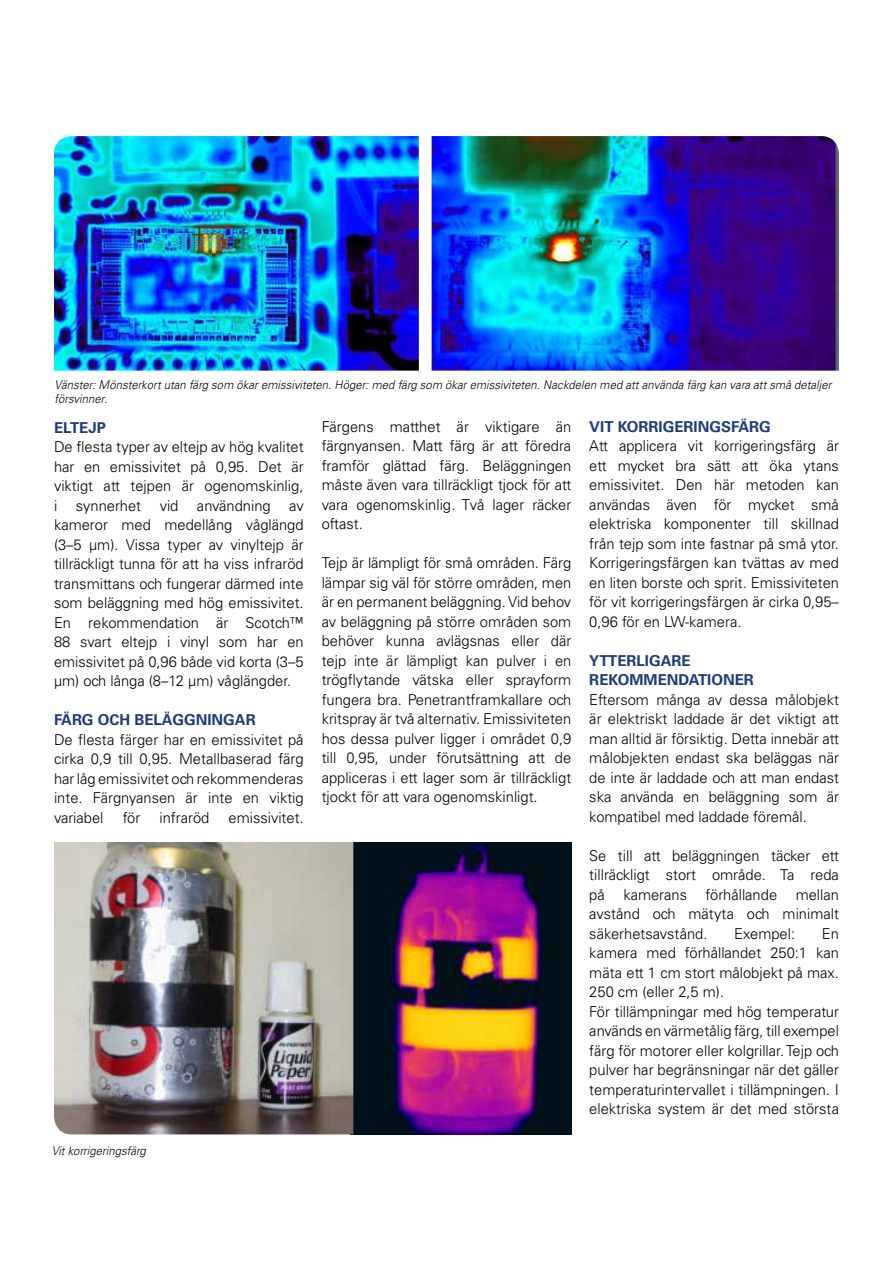
<style>
.page{position:relative;width:893px;height:1263px;background:#fff}
.page>*{position:absolute;margin:0;border:0;box-sizing:border-box;transform-origin:0 0}
.t1{font:300 15px/19.5px "Univers LT Std";color:#000;text-align:justify}
.t2{font:700 15px/19.5px "Univers LT Std";color:#1f3d7c}
.t3{font:italic 300 12px/14.4px "Univers LT Std";letter-spacing:.005em;color:#000;scale:.94 1}
</style>
<div class="page">
<img style="left:353px;top:842px;width:218px;height:292px">
<img style="left:54px;top:842px;width:299px;height:292px">
<img style="left:54px;top:136px;width:365px;height:235px">
<img style="left:432px;top:136px;width:407px;height:235px">
<p class="t3" style="left:55px;top:377px;width:828px">Vänster: Mönsterkort utan färg som ökar emissiviteten. Höger: med färg som ökar emissiviteten. Nackdelen med att använda färg kan vara att små detaljer försvinner.</p>
<p class="t2" style="left:54px;top:418px;width:53px">ELTEJP</p>
<p class="t1" style="left:54px;top:437px;width:251px">De flesta typer av eltejp av hög kvalitet har en emissivitet på 0,95. Det är viktigt att tejpen är ogenomskinlig, i synnerhet vid användning av kameror med medellång våglängd (3–5 μm). Vissa typer av vinyltejp är tillräckligt tunna för att ha viss infraröd transmittans och fungerar därmed inte som beläggning med hög emissivitet.<br>En rekommendation är Scotch™ 88 svart eltejp i vinyl som har en emissivitet på 0,96 både vid korta (3–5 μm) och långa (8–12 μm) våglängder.</p>
<p class="t2" style="left:54px;top:710px;width:203px">FÄRG OCH BELÄGGNINGAR</p>
<p class="t1" style="left:54px;top:729px;width:251px">De flesta färger har en emissivitet på cirka 0,9 till 0,95. Metallbaserad färg har låg emissivitet och rekommenderas inte. Färgnyansen är inte en viktig variabel</p>
<p class="t1" style="left:123px;top:807px;width:19px">för</p>
<p class="t1" style="left:160px;top:807px;width:51px">infraröd</p>
<p class="t1" style="left:229px;top:807px;width:77px">emissivitet.</p>
<p class="t3" style="left:52px;top:1143px;width:102px">Vit korrigeringsfärg</p>
<p class="t1" style="left:322px;top:417px;width:251px">Färgens matthet är viktigare än färgnyansen. Matt färg är att föredra framför glättad färg. Beläggningen måste även vara tillräckligt tjock för att vara ogenomskinlig. Två lager räcker oftast.</p>
<p class="t1" style="left:322px;top:553px;width:251px">Tejp är lämpligt för små områden. Färg lämpar sig väl för större områden, men är en permanent beläggning. Vid behov av beläggning på större områden som behöver kunna avlägsnas eller där tejp inte är lämpligt kan pulver i en trögflytande vätska eller sprayform fungera bra. Penetrantframkallare och kritspray är två alternativ. Emissiviteten hos dessa pulver ligger i området 0,9 till 0,95, under förutsättning att de appliceras i ett lager som är tillräckligt tjockt för att vara ogenomskinligt.</p>
<p class="t2" style="left:589px;top:417px;width:183px">VIT KORRIGERINGSFÄRG</p>
<p class="t1" style="left:589px;top:436px;width:251px">Att applicera vit korrigeringsfärg är ett mycket bra sätt att öka ytans emissivitet. Den här metoden kan användas även för mycket små elektriska komponenter till skillnad från tejp som inte fastnar på små ytor.<br>Korrigeringsfärgen kan tvättas av med en liten borste och sprit. Emissiviteten för vit korrigeringsfärgen är cirka 0,95– 0,96 för en LW-kamera.</p>
<p class="t2" style="left:589px;top:651px;width:166px">YTTERLIGARE<br>REKOMMENDATIONER</p>
<p class="t1" style="left:589px;top:690px;width:251px">Eftersom många av dessa målobjekt är elektriskt laddade är det viktigt att man alltid är försiktig. Detta innebär att målobjekten endast ska beläggas när de inte är laddade och att man endast ska använda en beläggning som är kompatibel med laddade föremål.</p>
<p class="t1" style="left:589px;top:846px;width:251px">Se till att beläggningen täcker ett tillräckligt stort område. Ta reda på kamerans förhållande mellan avstånd och mätyta och minimalt säkerhetsavstånd.</p>
<p class="t1" style="left:589px;top:924px;width:251px;text-align:left;text-indent:232px">En kamera med förhållandet 250:1 kan mäta ett 1 cm stort målobjekt på max.<br>250 cm (eller 2,5 m).<br>För tillämpningar med hög temperatur används en värmetålig färg, till exempel färg för motorer eller kolgrillar. Tejp och pulver har begränsningar när det gäller temperaturintervallet i tillämpningen. I elektriska system är det med största</p>
<p class="t1" style="left:734px;top:924px;width:62px">Exempel:</p>
</div>
